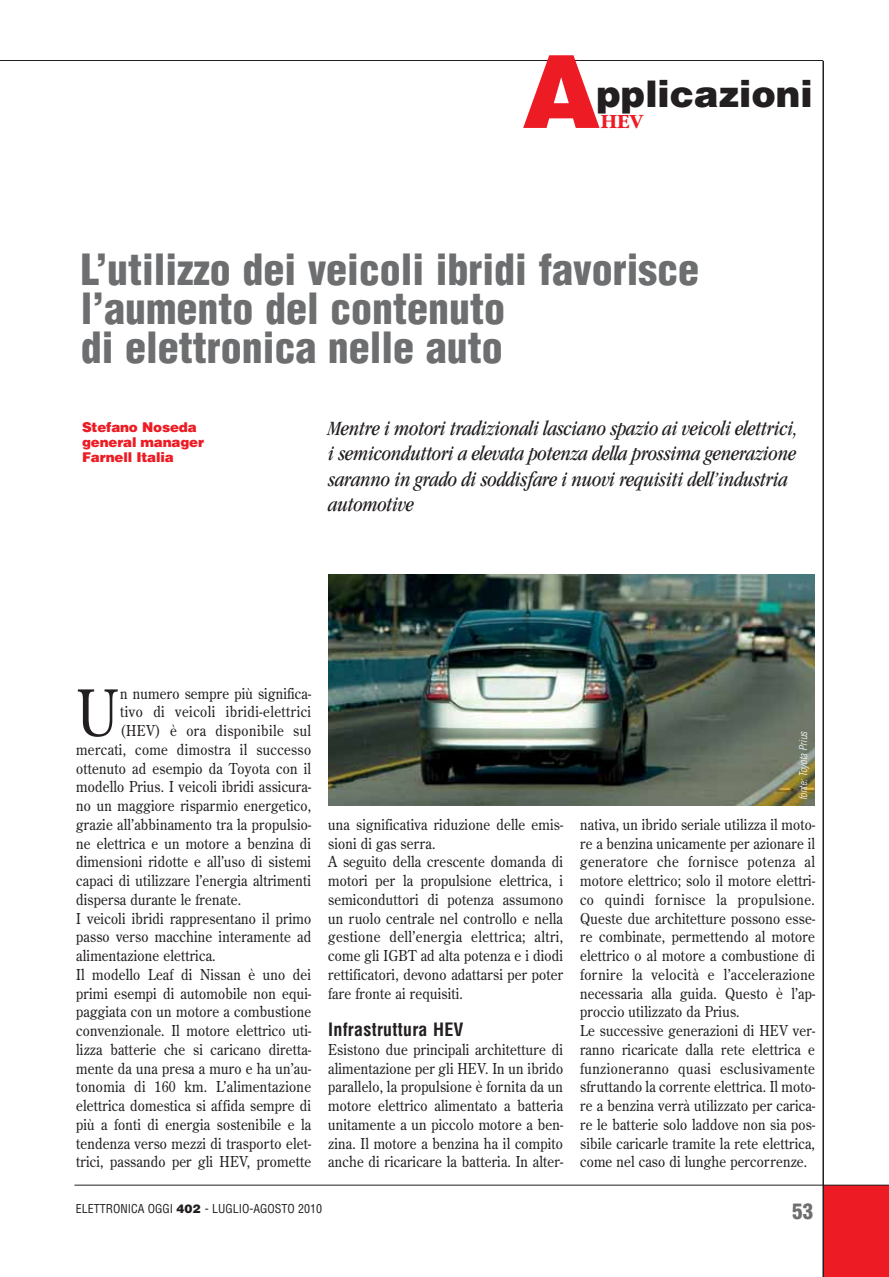
<style>
.page{position:relative;width:889px;height:1277px;background:#fff}
.page>*{position:absolute;margin:0;border:0;box-sizing:border-box;transform-origin:0 0}
.t1{font:900 100.95px "Helvetica LT";color:#ed1c24}
.t2{font:63.9px "Century Old Style LT";color:#231f20;scale:.9 1}
.t3{font:900 condensed 42px/39px "Helvetica LT";color:#6d6e70}
.t4{font:900 36.75px "Helvetica LT";color:#231f20}
.t5{font:italic condensed 21px/25.5px "Garamond LT";letter-spacing:-.01em;color:#231f20}
.t6{font:700 21px "Garamond LT";color:#ed1c24}
.t7{font:900 condensed 21px "Helvetica LT";color:#6d6e70}
.t8{font:700 condensed 18px "Helvetica LT";letter-spacing:.015em;color:#231f20}
.t9{font:15px/18.8px "Century Old Style LT";letter-spacing:.015em;color:#231f20;scale:.9 1}
.t10{font:15px "Century Old Style LT";letter-spacing:.035em;color:#231f20;scale:.9 1}
.t11{font:900 13.5px/15px "Helvetica LT";letter-spacing:-.015em;color:#ed1c24}
.t12{font:condensed 12px "Helvetica LT";color:#231f20}
.t13{font:italic 300 condensed 10.5px "Helvetica LT";color:#fff}
.s1{font-weight:900;font-stretch:normal}
</style>
<div class="page">
<div style="left:823px;top:1185px;width:65px;height:92px;background:#ed1c24"></div>
<hr style="left:822px;top:61px;width:2px;height:1216px;background:#231f20">
<hr style="left:0;top:60px;width:823px;height:1px;background:#231f20">
<hr style="left:74px;top:1185px;width:814px;height:1px;background:#231f20">
<img style="left:328px;top:574px;width:486px;height:231px">
<h1 class="t1" style="left:522px;top:44px;width:80px">A</h1>
<h3 class="t4" style="left:596px;top:76px;width:218px">pplicazioni</h3>
<h3 class="t6" style="left:601px;top:110px;width:44px">HEV</h3>
<h3 class="t3" style="left:81px;top:251px;width:619px">L’utilizzo dei veicoli ibridi favorisce l’aumento del contenuto<br>di elettronica nelle auto</h3>
<p class="t11" style="left:82px;top:420px;width:123px">Stefano Noseda general manager<br>Farnell Italia</p>
<h3 class="t5" style="left:328px;top:417px;width:471px">Mentre i motori tradizionali lasciano spazio ai veicoli elettrici, i semiconduttori a elevata potenza della prossima generazione saranno in grado di soddisfare i nuovi requisiti dell’industria automotive</h3>
<h2 class="t2" style="left:76px;top:682px;width:49px">U</h2>
<p class="t9" style="left:120px;top:685px;width:214px">n numero sempre più significa-</p>
<p class="t10" style="left:120px;top:705px;width:213px">tivo di veicoli ibridi-elettrici</p>
<p class="t10" style="left:120px;top:723px;width:213px">(HEV) è ora disponibile sul</p>
<p class="t9" style="left:76px;top:741px;width:262px">mercati, come dimostra il successo</p>
<p class="t9" style="left:76px;top:760px;width:262px">ottenuto ad esempio da Toyota con il</p>
<p class="t9" style="left:76px;top:778px;width:263px">modello Prius. I veicoli ibridi assicura-</p>
<p class="t9" style="left:76px;top:797px;width:262px">no un maggiore risparmio energetico,</p>
<p class="t9" style="left:76px;top:816px;width:263px">grazie all’abbinamento tra la propulsio-</p>
<p class="t9" style="left:76px;top:835px;width:262px">ne elettrica e un motore a benzina di</p>
<p class="t9" style="left:76px;top:853px;width:262px">dimensioni ridotte e all’uso di sistemi</p>
<p class="t9" style="left:76px;top:872px;width:262px">capaci di utilizzare l’energia altrimenti</p>
<p class="t9" style="left:76px;top:891px;width:185px">dispersa durante le frenate.</p>
<p class="t9" style="left:76px;top:910px;width:262px">I veicoli ibridi rappresentano il primo</p>
<p class="t9" style="left:76px;top:928px;width:262px">passo verso macchine interamente ad</p>
<p class="t9" style="left:76px;top:947px;width:156px">alimentazione elettrica.</p>
<p class="t9" style="left:76px;top:966px;width:262px">Il modello Leaf di Nissan è uno dei</p>
<p class="t9" style="left:76px;top:985px;width:263px">primi esempi di automobile non equi-</p>
<p class="t9" style="left:76px;top:1003px;width:262px">paggiata con un motore a combustione</p>
<p class="t9" style="left:76px;top:1022px;width:263px">convenzionale. Il motore elettrico uti-</p>
<p class="t9" style="left:76px;top:1041px;width:263px">lizza batterie che si caricano diretta-</p>
<p class="t9" style="left:76px;top:1060px;width:263px">mente da una presa a muro e ha un’au-</p>
<p class="t9" style="left:76px;top:1078px;width:262px">tonomia di 160 km. L’alimentazione</p>
<p class="t9" style="left:76px;top:1097px;width:262px">elettrica domestica si affida sempre di</p>
<p class="t9" style="left:76px;top:1116px;width:262px">più a fonti di energia sostenibile e la</p>
<p class="t9" style="left:76px;top:1135px;width:263px">tendenza verso mezzi di trasporto elet-</p>
<p class="t9" style="left:76px;top:1153px;width:262px">trici, passando per gli HEV, promette</p>
<p class="t9" style="left:328px;top:816px;width:263px">una significativa riduzione delle emis&shy;sioni di gas serra.<br>A seguito della crescente domanda di motori per la propulsione elettrica, i semiconduttori di potenza assumono un ruolo centrale nel controllo e nella gestione dell’energia elettrica; altri, come gli IGBT ad alta potenza e i diodi rettificatori, devono adattarsi per poter fare fronte ai requisiti.</p>
<p class="t8" style="left:328px;top:1021px;width:137px">Infrastruttura HEV</p>
<p class="t9" style="left:328px;top:1041px;width:263px;text-align:justify">Esistono due principali architetture di alimentazione per gli HEV. In un ibrido parallelo, la propulsione è fornita da un motore elettrico alimentato a batteria unitamente a un piccolo motore a ben&shy;zina. Il motore a benzina ha il compito anche di ricaricare la batteria. In alter-</p>
<p class="t13" style="left:796px;top:800px;width:71px;rotate:-90deg">fonte: Toyota Prius</p>
<p class="t9" style="left:580px;top:816px;width:263px">nativa, un ibrido seriale utilizza il moto&shy;re a benzina unicamente per azionare il generatore che fornisce potenza al motore elettrico; solo il motore elettri&shy;co quindi fornisce la propulsione.<br>Queste due architetture possono esse&shy;re combinate, permettendo al motore elettrico o al motore a combustione di fornire la velocità e l’accelerazione necessaria alla guida. Questo è l’ap&shy;proccio utilizzato da Prius.<br>Le successive generazioni di HEV ver&shy;ranno ricaricate dalla rete elettrica e funzioneranno quasi esclusivamente sfruttando la corrente elettrica. Il moto&shy;re a benzina verrà utilizzato per carica&shy;re le batterie solo laddove non sia pos&shy;sibile caricarle tramite la rete elettrica, come nel caso di lunghe percorrenze.</p>
<p class="t12" style="left:76px;top:1204px;width:248px">ELETTRONICA OGGI <span class="s1">402</span> - LUGLIO-AGOSTO 2010</p>
<h3 class="t7" style="left:792px;top:1200px;width:22px">53</h3>
</div>
